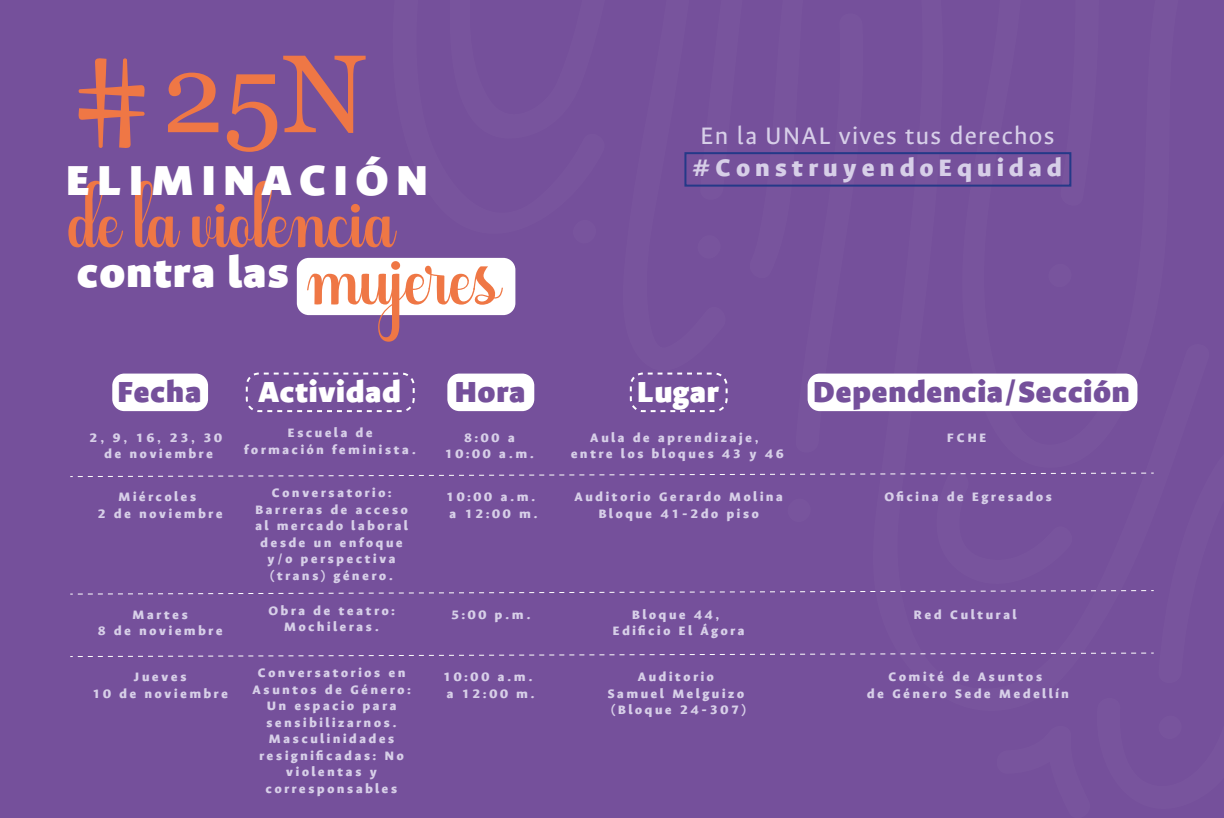
<style>
.page{position:relative;width:1224px;height:818px;background:#fff}
.page>*{position:absolute;margin:0;border:0;box-sizing:border-box;transform-origin:0 0}
.t1{font:67.3px "Gloritta Script";color:#ef7745}
.t2{font:900 47.1px/91.6px "Ancizar Sans";letter-spacing:.175em;color:#fff}
.t3{font:900 32.6px "Ancizar Sans";letter-spacing:.04em;color:#75509b}
.t4{font:900 32.6px "Ancizar Sans";letter-spacing:.04em;color:#fff}
.t5{font:26.8px "Ancizar Sans";letter-spacing:.05em;color:#d7cfe8}
.t6{font:900 26.8px "Ancizar Sans";letter-spacing:.2em;color:#d7cfe8}
.t7{font:900 13.7px/16.5px "Ancizar Sans";letter-spacing:.2em;color:#d7cfe8;text-align:center}
.s1{font-family:"Gloritta Script";font-weight:400;font-size:67.3px;color:#ef7745}
</style>
<div class="page">
<div style="left:0;top:0;width:1224px;height:817px;background:#75509b"></div>
<svg style="left:699px;top:152px;width:373px;height:35px"></svg>
<div style="left:684px;top:152px;width:387px;height:34px;border:2px solid #243988"></div>
<div style="left:297px;top:258px;width:218px;height:57px;background:#fff;border-radius:12px"></div>
<svg style="left:168px;top:73px;width:50px;height:59px"></svg>
<svg style="left:227px;top:74px;width:50px;height:78px"></svg>
<svg style="left:283px;top:56px;width:83px;height:77px"></svg>
<svg style="left:78px;top:58px;width:67px;height:90px"></svg>
<div style="left:112px;top:373px;width:96px;height:38px;background:#fff;border-radius:12px"></div>
<div style="left:447px;top:373px;width:87px;height:38px;background:#fff;border-radius:12px"></div>
<div style="left:808px;top:373px;width:329px;height:38px;background:#fff;border-radius:12px"></div>
<div style="left:630px;top:372px;width:98px;height:40px;border:2px dashed #fff;border-radius:12px"></div>
<div style="left:246px;top:372px;width:169px;height:40px;border:2px dashed #fff;border-radius:12px"></div>
<svg style="left:70px;top:472px;width:1084px;height:185px"></svg>
<h3 class="t5" style="left:700px;top:120px;width:356px">En la UNAL vives tus derechos</h3>
<h3 class="t6" style="left:693px;top:150px;width:370px">#ConstruyendoEquidad</h3>
<h2 class="t2" style="left:67px;top:135px;width:436px">ELIMINACIÓN contra las <span class="s1">mujeres</span></h2>
<h3 class="t3" style="left:118px;top:373px;width:85px">Fecha</h3>
<h3 class="t3" style="left:455px;top:373px;width:72px">Hora</h3>
<h3 class="t4" style="left:637px;top:373px;width:83px">Lugar</h3>
<h3 class="t3" style="left:814px;top:373px;width:317px">Dependencia/Sección</h3>
<p class="t7" style="left:90px;top:428px;width:134px">2, 9, 16, 23, 30 de noviembre</p>
<p class="t7" style="left:445px;top:428px;width:91px">8:00 a<br>10:00 a.m.</p>
<p class="t7" style="left:571px;top:428px;width:214px">Aula de aprendizaje, entre los bloques 43 y 46</p>
<p class="t7" style="left:947px;top:428px;width:41px">FCHE</p>
<h1 class="t1" style="left:68px;top:185px;width:329px">de la violencia</h1>
<h3 class="t4" style="left:259px;top:373px;width:143px">Actividad</h3>
<p class="t7" style="left:244px;top:424px;width:173px">Escuela de<br>formación feminista.</p>
<p class="t7" style="left:255px;top:484px;width:154px">Conversatorio:<br>Barreras de acceso al mercado laboral desde un enfoque y/o perspectiva (trans) género.</p>
<p class="t7" style="left:98px;top:488px;width:126px">Miércoles<br>2 de noviembre</p>
<p class="t7" style="left:446px;top:488px;width:93px;text-align:left">10:00 a.m. a 12:00 m.</p>
<p class="t7" style="left:575px;top:488px;width:210px">Auditorio Gerardo Molina<br>Bloque 41-2do piso</p>
<p class="t7" style="left:884px;top:488px;width:169px">Oficina de Egresados</p>
<p class="t7" style="left:268px;top:601px;width:128px">Obra de teatro:</p>
<p class="t7" style="left:914px;top:605px;width:104px">Red Cultural</p>
<p class="t7" style="left:284px;top:618px;width:96px">Mochileras.</p>
<p class="t7" style="left:98px;top:605px;width:126px">Martes<br>8 de noviembre</p>
<p class="t7" style="left:451px;top:605px;width:81px">5:00 p.m.</p>
<p class="t7" style="left:613px;top:605px;width:133px">Bloque 44,<br>Edificio El Ágora</p>
<p class="t7" style="left:253px;top:664px;width:160px">Conversatorios en<br>Asuntos de Género:<br>Un espacio para sensibilizarnos.<br>Masculinidades resignificadas: No violentas y corresponsables</p>
<p class="t7" style="left:92px;top:668px;width:137px">Jueves<br>10 de noviembre</p>
<p class="t7" style="left:443px;top:668px;width:93px;text-align:left">10:00 a.m. a 12:00 m.</p>
<p class="t7" style="left:608px;top:668px;width:140px">Auditorio<br>Samuel Melguizo (Bloque 24-307)</p>
<p class="t7" style="left:867px;top:668px;width:203px">Comité de Asuntos<br>de Género Sede Medellín</p>
</div>
